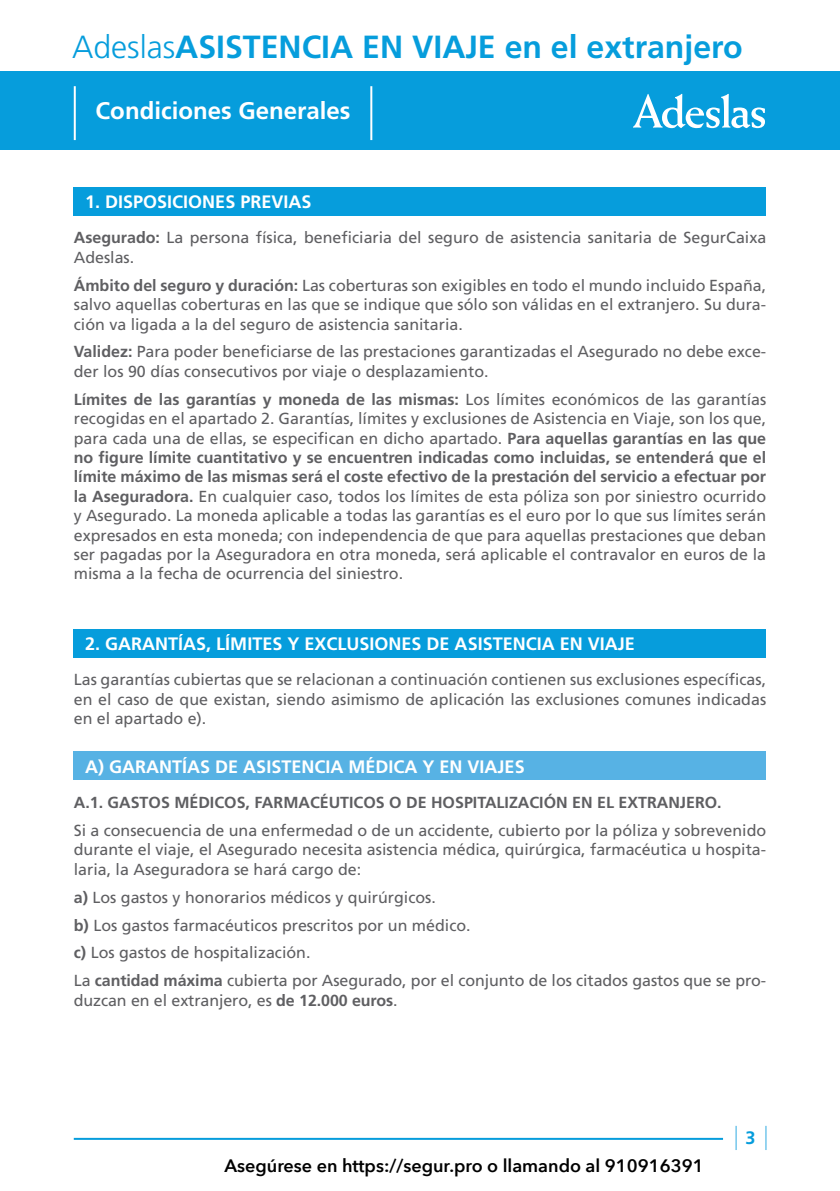
<style>
.page{position:relative;width:840px;height:1191px;background:#fff}
.page>*{position:absolute;margin:0;border:0;box-sizing:border-box;transform-origin:0 0}
.t1{font:700 32px "Frutiger";color:#069ddc}
.t2{font:700 24px "Frutiger";color:#fff}
.t3{font:700 18px "Frutiger";color:#fff}
.t4{font:600 18px "Avenir Next";color:#000}
.t5{font:700 18px "Frutiger";color:#069ddc}
.t6{font:16px/19.4px "Frutiger";color:#5f5f62;text-align:justify}
.t7{font:700 16px "Frutiger";color:#5f5f62}
.s1{font-weight:300}
.s2{font-weight:700}
</style>
<div class="page">
<div style="left:0;top:71px;width:839px;height:79px;background:#069ddc"></div>
<hr style="left:74px;top:86px;width:2px;height:54px;background:#fff">
<hr style="left:370px;top:86px;width:2px;height:54px;background:#fff">
<hr style="left:74px;top:1137px;width:648px;height:2px;background:#069ddc">
<svg style="left:765px;top:1125px;width:1px;height:25px"></svg>
<svg style="left:735px;top:1125px;width:1px;height:25px"></svg>
<svg style="left:633px;top:94px;width:131px;height:34px"></svg>
<div style="left:74px;top:187px;width:691px;height:28px;background:#069ddc"></div>
<div style="left:74px;top:629px;width:691px;height:28px;background:#069ddc"></div>
<div style="left:74px;top:751px;width:691px;height:29px;background:#57b2e4"></div>
<h1 class="t1" style="left:72px;top:28px;width:671px"><span class="s1">Adeslas</span>ASISTENCIA EN VIAJE en el extranjero</h1>
<h2 class="t2" style="left:96px;top:96px;width:256px">Condiciones Generales</h2>
<p class="t3" style="left:85px;top:191px;width:228px">1. DISPOSICIONES PREVIAS</p>
<p class="t6" style="left:74px;top:228px;width:693px"><span class="s2">Asegurado:</span> La persona física, beneficiaria del seguro de asistencia sanitaria de SegurCaixa<br>Adeslas.</p>
<p class="t6" style="left:74px;top:275px;width:693px"><span class="s2">Ámbito del seguro y duración:</span> Las coberturas son exigibles en todo el mundo incluido España, salvo aquellas coberturas en las que se indique que sólo son válidas en el extranjero. Su dura&shy;ción va ligada a la del seguro de asistencia sanitaria.</p>
<p class="t6" style="left:74px;top:342px;width:693px"><span class="s2">Validez:</span> Para poder beneficiarse de las prestaciones garantizadas el Asegurado no debe exce&shy;der los 90 días consecutivos por viaje o desplazamiento.</p>
<p class="t6" style="left:74px;top:389px;width:693px"><span class="s2">Límites de las garantías y moneda de las mismas:</span> Los límites económicos de las garantías recogidas en el apartado 2. Garantías, límites y exclusiones de Asistencia en Viaje, son los que, para cada una de ellas, se especifican en dicho apartado. <span class="s2">Para aquellas garantías en las que no figure límite cuantitativo y se encuentren indicadas como incluidas, se entenderá que el límite máximo de las mismas será el coste efectivo de la prestación del servicio a efectuar por la Aseguradora.</span> En cualquier caso, todos los límites de esta póliza son por siniestro ocurrido y Asegurado. La moneda aplicable a todas las garantías es el euro por lo que sus límites serán expresados en esta moneda; con independencia de que para aquellas prestaciones que deban ser pagadas por la Aseguradora en otra moneda, será aplicable el contravalor en euros de la misma a la fecha de ocurrencia del siniestro.</p>
<p class="t3" style="left:85px;top:633px;width:551px">2. GARANTÍAS, LÍMITES Y EXCLUSIONES DE ASISTENCIA EN VIAJE</p>
<p class="t6" style="left:74px;top:670px;width:693px">Las garantías cubiertas que se relacionan a continuación contienen sus exclusiones específicas, en el caso de que existan, siendo asimismo de aplicación las exclusiones comunes indicadas en el apartado e).</p>
<p class="t3" style="left:85px;top:756px;width:441px">A) GARANTÍAS DE ASISTENCIA MÉDICA Y EN VIAJES</p>
<p class="t7" style="left:74px;top:793px;width:649px">A.1. GASTOS MÉDICOS, FARMACÉUTICOS O DE HOSPITALIZACIÓN EN EL EXTRANJERO.</p>
<p class="t6" style="left:74px;top:820px;width:693px">Si a consecuencia de una enfermedad o de un accidente, cubierto por la póliza y sobrevenido durante el viaje, el Asegurado necesita asistencia médica, quirúrgica, farmacéutica u hospita&shy;laria, la Aseguradora se hará cargo de:</p>
<p class="t6" style="left:74px;top:883px;width:693px;line-height:28px;text-align:left"><span class="s2">a)</span> Los gastos y honorarios médicos y quirúrgicos.<br><span class="s2">b)</span> Los gastos farmacéuticos prescritos por un médico.<br><span class="s2">c)</span> Los gastos de hospitalización.<br>La <span class="s2">cantidad máxima</span> cubierta por Asegurado, por el conjunto de los citados gastos que se pro-</p>
<p class="t6" style="left:74px;top:990px;width:325px">duzcan en el extranjero, es <span class="s2">de 12.000 euros</span>.</p>
<p class="t4" style="left:224px;top:1153px;width:480px">Asegúrese en https://segur.pro o llamando al 910916391</p>
<p class="t5" style="left:745px;top:1127px;width:12px">3</p>
</div>
